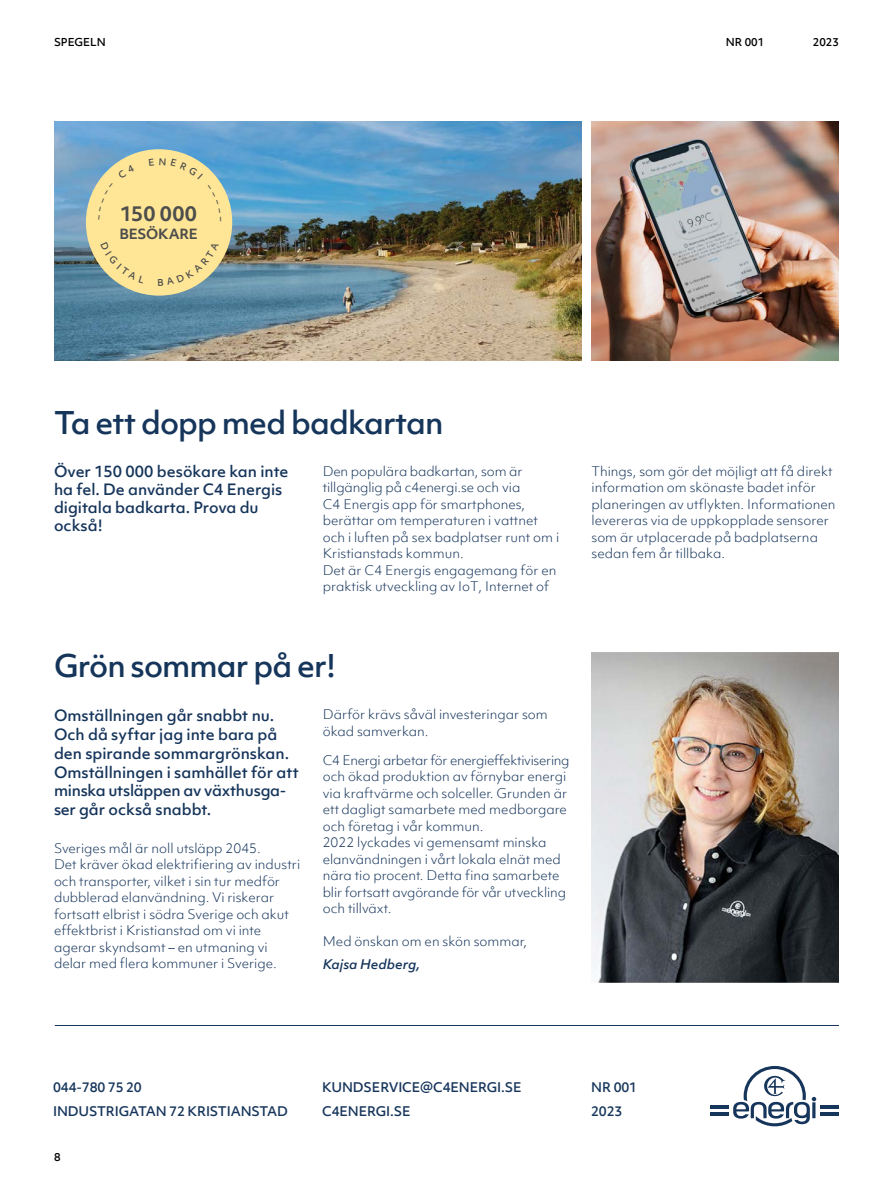
<style>
.page{position:relative;width:893px;height:1191px;background:#fff}
.page>*{position:absolute;margin:0;border:0;box-sizing:border-box;transform-origin:0 0}
.t1{font:500 30px "Objektiv Mk 1";letter-spacing:-.03em;color:#16355b}
.t2{font:700 19.5px "Objektiv Mk 1";letter-spacing:.01em;color:#4d4d4c}
.t3{font:500 15px/18.8px "Objektiv Mk 1";color:#16355b}
.t4{font:700 13.5px "Objektiv Mk 1";letter-spacing:-.025em;color:#4d4d4c}
.t5{font:300 12.75px/16.5px "Objektiv Mk 1";color:#16355b}
.t6{font:500 12.75px/24px "Objektiv Mk 1";letter-spacing:-.01em;color:#16355b}
.t7{font:italic 500 12.75px "Objektiv Mk 1";color:#16355b}
.t8{font:500 10.5px "Objektiv Mk 1";color:#000}
</style>
<div class="page">
<img style="left:591px;top:653px;width:248px;height:329px">
<img style="left:591px;top:122px;width:248px;height:238px">
<img style="left:54px;top:122px;width:528px;height:238px">
<hr style="left:55px;top:1025px;width:784px;height:1px;background:#16355b">
<hr style="left:820px;top:1112px;width:19px;height:3px;background:#16355b">
<hr style="left:820px;top:1105px;width:19px;height:3px;background:#16355b">
<hr style="left:710px;top:1112px;width:19px;height:3px;background:#16355b">
<hr style="left:710px;top:1105px;width:19px;height:3px;background:#16355b">
<svg style="left:733px;top:1066px;width:83px;height:60px"></svg>
<div style="left:86px;top:149px;width:146px;height:147px;background:#ffe697;border-radius:50%"></div>
<svg style="left:98px;top:165px;width:16px;height:17px"></svg>
<svg style="left:194px;top:158px;width:27px;height:26px"></svg>
<svg style="left:101px;top:267px;width:17px;height:16px"></svg>
<svg style="left:197px;top:264px;width:22px;height:21px"></svg>
<p class="t8" style="left:54px;top:35px;width:53px">SPEGELN</p>
<p class="t8" style="left:726px;top:35px;width:40px">NR 001</p>
<p class="t8" style="left:813px;top:35px;width:28px">2023</p>
<h2 class="t2" style="left:120px;top:200px;width:78px">150 000</h2>
<p class="t4" style="left:119px;top:224px;width:80px">BESÖKARE</p>
<h1 class="t1" style="left:54px;top:401px;width:391px">Ta ett dopp med badkartan</h1>
<p class="t3" style="left:54px;top:462px;width:236px;line-height:18px">Över 150 000 besökare kan inte ha fel. De använder C4 Energis digitala badkarta. Prova du också!</p>
<p class="t5" style="left:323px;top:463px;width:238px">Den populära badkartan, som är tillgänglig på c4energi.se och via<br>C4 Energis app för smartphones, berättar om temperaturen i vattnet och i luften på sex badplatser runt om i Kristianstads kommun.<br>Det är C4 Energis engagemang för en praktisk utveckling av IoT, Internet of</p>
<p class="t5" style="left:591px;top:463px;width:245px">Things, som gör det möjligt att få direkt information om skönaste badet inför planeringen av utflykten. Informationen levereras via de uppkopplade sensorer som är utplacerade på badplatserna sedan fem år tillbaka.</p>
<h1 class="t1" style="left:54px;top:645px;width:284px">Grön sommar på er!</h1>
<p class="t3" style="left:54px;top:706px;width:246px">Omställningen går snabbt nu.<br>Och då syftar jag inte bara på den spirande sommargrönskan.<br>Omställningen i samhället för att minska utsläppen av växthusga&shy;ser går också snabbt.</p>
<p class="t5" style="left:54px;top:839px;width:248px">Sveriges mål är noll utsläpp 2045.<br>Det kräver ökad elektrifiering av industri och transporter, vilket i sin tur medför dubblerad elanvändning. Vi riskerar fortsatt elbrist i södra Sverige och akut effektbrist i Kristianstad om vi inte agerar skyndsamt – en utmaning vi delar med flera kommuner i Sverige.</p>
<p class="t5" style="left:323px;top:706px;width:227px">Därför krävs såväl investeringar som ökad samverkan.</p>
<p class="t5" style="left:323px;top:751px;width:248px">C4 Energi arbetar för energieffektivisering och ökad produktion av förnybar energi via kraftvärme och solceller. Grunden är ett dagligt samarbete med medborgare och företag i vår kommun.<br>2022 lyckades vi gemensamt minska elanvändningen i vårt lokala elnät med nära tio procent. Detta fina samarbete blir fortsatt avgörande för vår utveckling och tillväxt.</p>
<p class="t5" style="left:323px;top:933px;width:206px">Med önskan om en skön sommar,</p>
<p class="t7" style="left:323px;top:955px;width:99px">Kajsa Hedberg,</p>
<p class="t6" style="left:53px;top:1074px;width:236px">044-780 75 20<br>INDUSTRIGATAN 72 KRISTIANSTAD</p>
<p class="t6" style="left:322px;top:1074px;width:201px">KUNDSERVICE@C4ENERGI.SE<br>C4ENERGI.SE</p>
<p class="t6" style="left:591px;top:1074px;width:47px">NR 001<br>2023</p>
<p class="t8" style="left:54px;top:1149px;width:8px">8</p>
</div>
